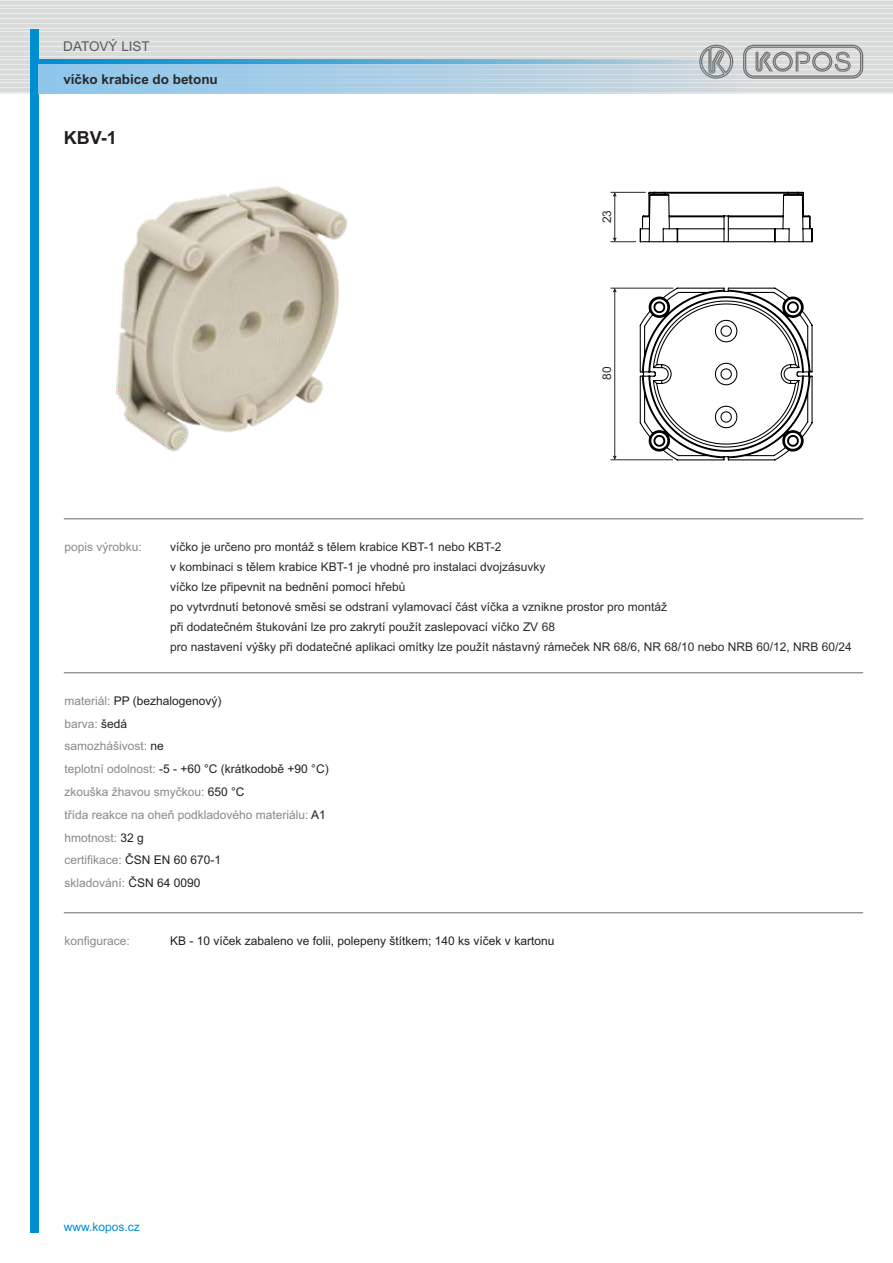
<style>
.page{position:relative;width:893px;height:1263px;background:#fff}
.page>*{position:absolute;margin:0;border:0;box-sizing:border-box;transform-origin:0 0}
.t1{font:700 18px "Arial";color:#231f20}
.t2{font:700 13.5px "Arial";color:#2b2a29}
.t3{font:13.5px "Arial";color:#5b5b5b}
.t4{font:12px/20.1px "Arial";color:#2b2a29}
.t5{font:12px/22.8px "Arial";color:#898989}
.t6{font:12px "Arial";color:#231f20}
.t7{font:12px "Arial";color:#008dd2}
.s1{color:#231f20}
</style>
<div class="page">
<div style="left:0;top:0;width:893px;height:94px;background:linear-gradient(to right,#e0e2e2,#dfe0e0)"></div>
<hr style="left:0;top:1px;width:893px;height:2px;background:#d9dada">
<hr style="left:0;top:4px;width:893px;height:1px;background:#d9dada">
<hr style="left:0;top:6px;width:893px;height:2px;background:#d9dada">
<hr style="left:0;top:9px;width:893px;height:1px;background:#d9dada">
<hr style="left:0;top:11px;width:893px;height:2px;background:#d9dada">
<hr style="left:0;top:14px;width:893px;height:1px;background:#d9dada">
<hr style="left:0;top:17px;width:893px;height:1px;background:#d9dada">
<hr style="left:0;top:19px;width:893px;height:1px;background:#d9dada">
<hr style="left:0;top:22px;width:893px;height:1px;background:#d9dada">
<hr style="left:0;top:24px;width:893px;height:2px;background:#d9dada">
<hr style="left:0;top:27px;width:893px;height:1px;background:#d9dada">
<hr style="left:0;top:29px;width:893px;height:2px;background:#d9dada">
<hr style="left:0;top:32px;width:893px;height:1px;background:#d9dada">
<hr style="left:0;top:34px;width:893px;height:2px;background:#d9dada">
<hr style="left:0;top:37px;width:893px;height:1px;background:#d9dada">
<hr style="left:0;top:40px;width:893px;height:1px;background:#d9dada">
<hr style="left:0;top:42px;width:893px;height:1px;background:#d9dada">
<hr style="left:0;top:45px;width:893px;height:1px;background:#d9dada">
<hr style="left:0;top:47px;width:893px;height:1px;background:#d9dada">
<hr style="left:0;top:50px;width:893px;height:1px;background:#d9dada">
<hr style="left:0;top:52px;width:893px;height:2px;background:#d9dada">
<hr style="left:0;top:55px;width:893px;height:1px;background:#d9dada">
<hr style="left:0;top:57px;width:893px;height:2px;background:#d9dada">
<hr style="left:0;top:60px;width:893px;height:1px;background:#d9dada">
<hr style="left:0;top:63px;width:893px;height:1px;background:#d9dada">
<hr style="left:0;top:65px;width:893px;height:1px;background:#d9dada">
<hr style="left:0;top:68px;width:893px;height:1px;background:#d9dada">
<hr style="left:0;top:70px;width:893px;height:1px;background:#d9dada">
<hr style="left:0;top:73px;width:893px;height:1px;background:#d9dada">
<hr style="left:0;top:75px;width:893px;height:2px;background:#d9dada">
<hr style="left:0;top:78px;width:893px;height:1px;background:#d9dada">
<hr style="left:0;top:80px;width:893px;height:2px;background:#d9dada">
<hr style="left:0;top:83px;width:893px;height:1px;background:#d9dada">
<hr style="left:0;top:85px;width:893px;height:2px;background:#d9dada">
<hr style="left:0;top:88px;width:893px;height:1px;background:#d9dada">
<hr style="left:0;top:91px;width:893px;height:1px;background:#d9dada">
<svg style="left:743px;top:45px;width:120px;height:15px"></svg>
<svg style="left:699px;top:45px;width:34px;height:15px"></svg>
<div style="left:30px;top:30px;width:8px;height:1203px;background:#008dd2"></div>
<svg style="left:38px;top:60px;width:825px;height:4px;background:#68adcf"></svg>
<svg style="left:38px;top:64px;width:825px;height:30px;background:#b2cfe1"></svg>
<hr style="left:64px;top:912px;width:799px;height:1px;background:#898989">
<hr style="left:64px;top:672px;width:799px;height:1px;background:#898989">
<hr style="left:64px;top:518px;width:799px;height:1px;background:#898989">
<img style="left:116px;top:186px;width:232px;height:266px">
<svg style="left:639px;top:287px;width:174px;height:174px"></svg>
<hr style="left:610px;top:459px;width:63px;height:1px;background:#2b2a29">
<hr style="left:610px;top:288px;width:63px;height:1px;background:#2b2a29">
<hr style="left:614px;top:288px;width:1px;height:172px;background:#2b2a29">
<svg style="left:610px;top:191px;width:203px;height:52px"></svg>
<p class="t3" style="left:63px;top:41px;width:88px">DATOVÝ LIST</p>
<p class="t2" style="left:63px;top:74px;width:156px">víčko krabice do betonu</p>
<h1 class="t1" style="left:64px;top:131px;width:55px">KBV-1</h1>
<p class="t4" style="left:598px;top:223px;width:15px;rotate:-90deg">23</p>
<p class="t4" style="left:598px;top:380px;width:15px;rotate:-90deg">80</p>
<p class="t5" style="left:64px;top:536px;width:79px">popis výrobku:</p>
<p class="t4" style="left:170px;top:538px;width:683px">víčko je určeno pro montáž s tělem krabice KBT-1 nebo KBT-2<br>v kombinaci s tělem krabice KBT-1 je vhodné pro instalaci dvojzásuvky<br>víčko lze připevnit na bednění pomocí hřebů<br>po vytvrdnutí betonové směsi se odstraní vylamovací část víčka a vznikne prostor pro montáž<br>při dodatečném štukování lze pro zakrytí použít zaslepovací víčko ZV 68<br>pro nastavení výšky při dodatečné aplikaci omítky lze použít nástavný rámeček NR 68/6, NR 68/10 nebo NRB 60/12, NRB 60/24</p>
<p class="t5" style="left:64px;top:690px;width:266px">materiál: <span class="s1">PP (bezhalogenový)<br></span>barva: <span class="s1">šedá<br></span>samozhášivost: <span class="s1">ne<br></span>teplotní odolnost: <span class="s1">-5 - +60 °C (krátkodobě +90 °C) </span>zkouška žhavou smyčkou: <span class="s1">650 °C<br></span>třída reakce na oheň podkladového materiálu: <span class="s1">A1 </span>hmotnost: <span class="s1">32 g<br></span>certifikace: <span class="s1">ČSN EN 60 670-1<br></span>skladování: <span class="s1">ČSN 64 0090</span></p>
<p class="t5" style="left:64px;top:930px;width:67px">konfigurace:</p>
<p class="t6" style="left:170px;top:936px;width:386px">KB - 10 víček zabaleno ve folii, polepeny štítkem; 140 ks víček v kartonu</p>
<p class="t7" style="left:64px;top:1222px;width:78px">www.kopos.cz</p>
</div>
